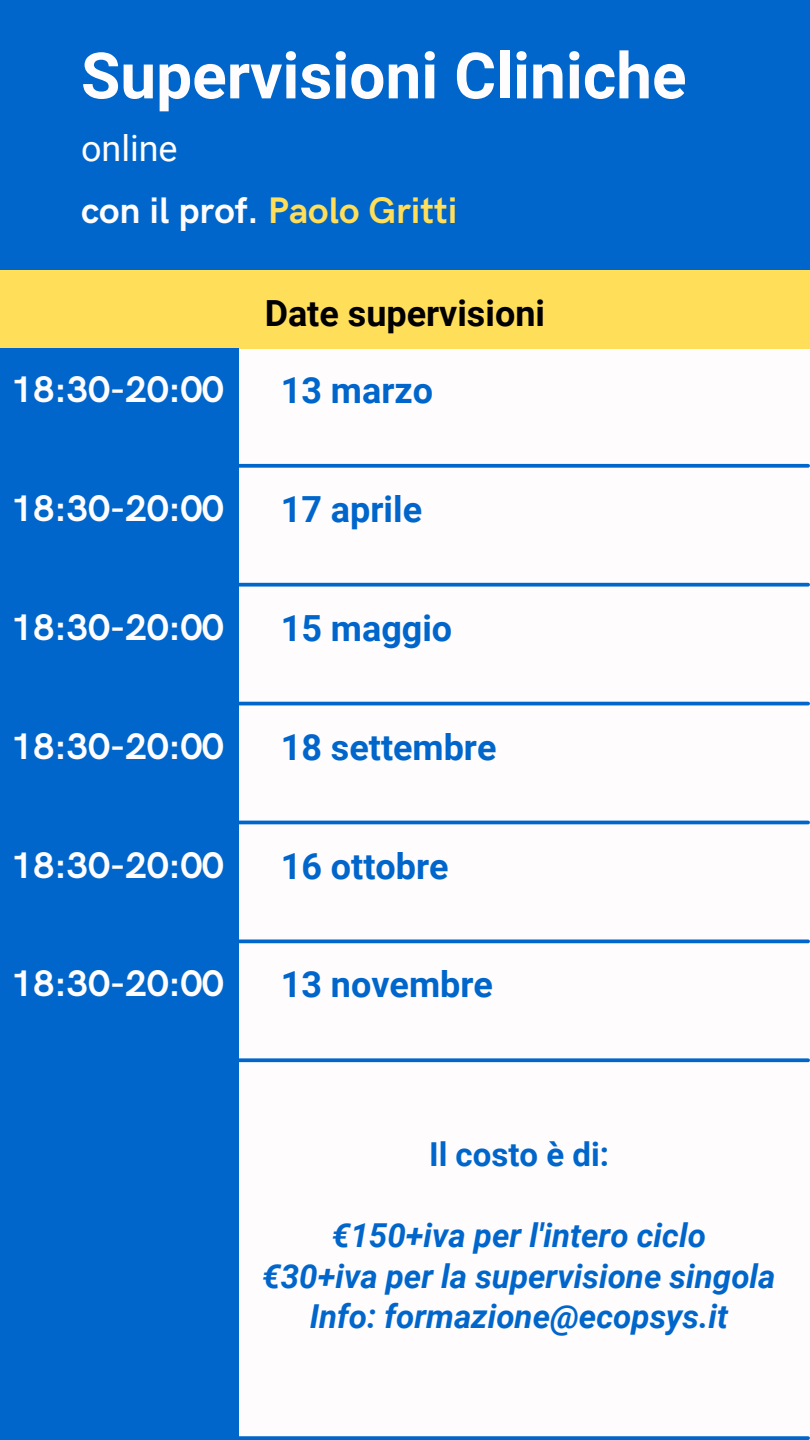
<style>
.page{position:relative;width:810px;height:1440px;background:#fff}
.page>*{position:absolute;margin:0;border:0;box-sizing:border-box;transform-origin:0 0}
.t1{font:700 64px "Roboto";color:#fefcfc}
.t2{font:700 37.1px "HK Grotesk";color:#fefcfc}
.t3{font:700 37.1px "HK Grotesk";color:#ffde59}
.t4{font:700 36px "Roboto";color:#06c}
.t5{font:700 36px "Roboto";color:#000}
.t6{font:36px "Roboto";color:#fefcfc}
.t7{font:italic 700 33px "Roboto";color:#06c}
.t8{font:700 33px "Roboto";color:#06c}
.s1{color:#fefcfc}
</style>
<div class="page">
<div style="left:0;top:0;width:810px;height:328px;background:#06c"></div>
<div style="left:0;top:270px;width:810px;height:79px;background:#ffde59"></div>
<div style="left:0;top:349px;width:238px;height:1091px;background:#06c"></div>
<svg style="left:238px;top:464px;width:570px;height:4px;background:#1472cf"></svg>
<svg style="left:238px;top:583px;width:570px;height:4px;background:#1b76d1"></svg>
<hr style="left:226px;top:702px;width:582px;height:3px;background:#06c">
<hr style="left:226px;top:821px;width:582px;height:3px;background:#06c">
<svg style="left:238px;top:939px;width:570px;height:4px;background:#1e78d1"></svg>
<svg style="left:238px;top:1058px;width:570px;height:4px;background:#1874d0"></svg>
<svg style="left:238px;top:1436px;width:570px;height:4px;background:#0f6fce"></svg>
<h2 class="t1" style="left:81px;top:39px;width:607px">Supervisioni Cliniche</h2>
<h2 class="t6" style="left:81px;top:127px;width:98px">online</h2>
<h2 class="t3" style="left:81px;top:189px;width:378px"><span class="s1">con il prof.</span> Paolo Gritti</h2>
<h2 class="t5" style="left:265px;top:292px;width:282px">Date supervisioni</h2>
<h3 class="t2" style="left:12px;top:369px;width:214px">18:30-20:00</h3>
<h1 class="t4" style="left:281px;top:370px;width:154px">13 marzo</h1>
<h2 class="t2" style="left:12px;top:488px;width:214px">18:30-20:00</h2>
<h2 class="t4" style="left:281px;top:489px;width:143px">17 aprile</h2>
<h2 class="t2" style="left:12px;top:606px;width:214px">18:30-20:00</h2>
<h2 class="t4" style="left:281px;top:607px;width:173px">15 maggio</h2>
<h2 class="t2" style="left:12px;top:725px;width:214px">18:30-20:00</h2>
<h2 class="t4" style="left:281px;top:726px;width:217px">18 settembre</h2>
<h2 class="t2" style="left:12px;top:844px;width:214px">18:30-20:00</h2>
<h2 class="t4" style="left:281px;top:845px;width:169px">16 ottobre</h2>
<h2 class="t2" style="left:12px;top:963px;width:214px">18:30-20:00</h2>
<h2 class="t4" style="left:281px;top:964px;width:214px">13 novembre</h2>
<p class="t8" style="left:429px;top:1136px;width:182px">Il costo è di:</p>
<p class="t7" style="left:332px;top:1217px;width:376px">€150+iva per l'intero ciclo</p>
<p class="t7" style="left:262px;top:1257px;width:515px">€30+iva per la supervisione singola</p>
<p class="t7" style="left:310px;top:1298px;width:420px">Info: formazione@ecopsys.it</p>
</div>
